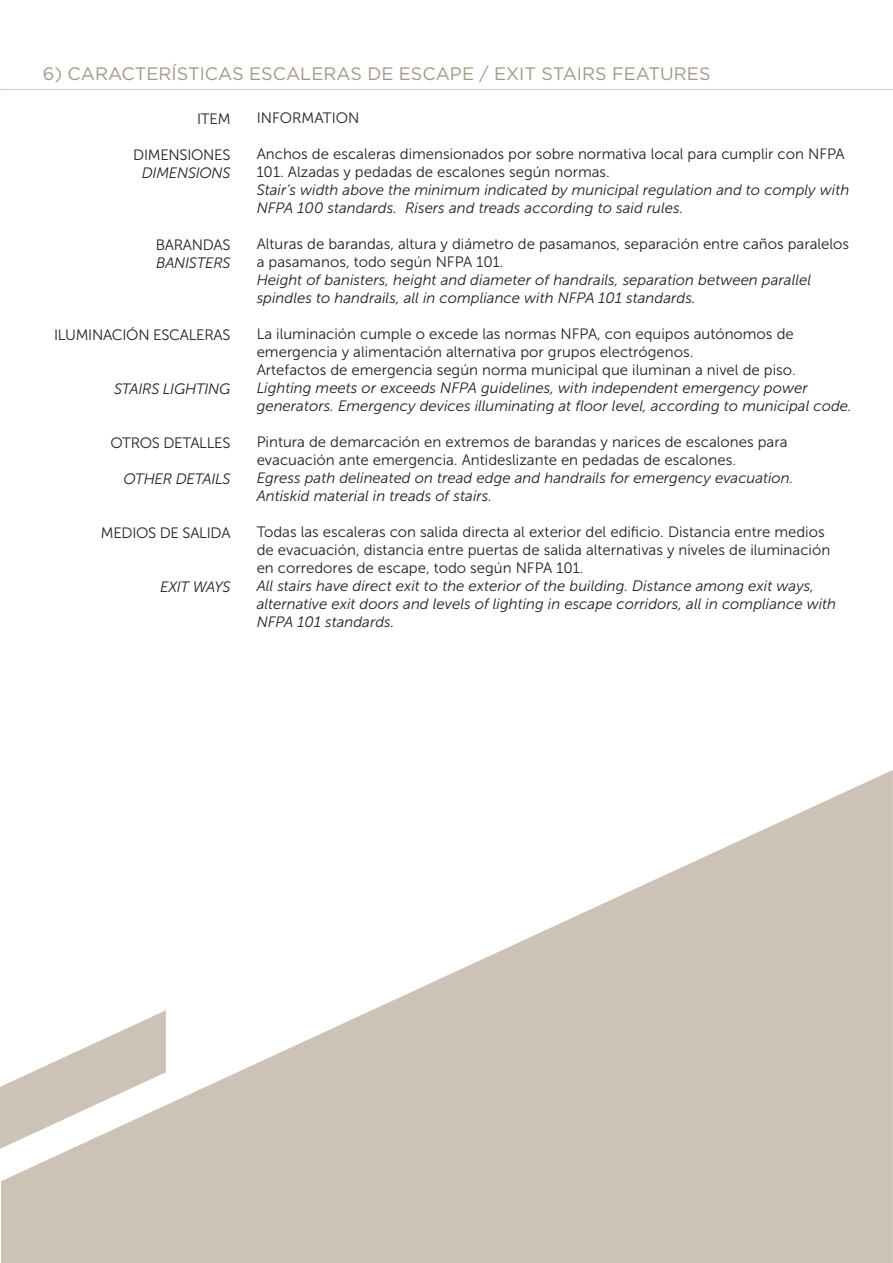
<style>
.page{position:relative;width:893px;height:1263px;background:#fff}
.page>*{position:absolute;margin:0;border:0;box-sizing:border-box;transform-origin:0 0}
.t1{font:18px "Gotham";color:#a2988a}
.t2{font:15px/18px "Museo Sans 300";color:#231f20}
.t3{font:italic 15px/18px "Museo Sans 300";color:#231f20}
.t4{font:15px "Museo Sans 300";letter-spacing:-.02em;color:#231f20}
.t5{font:italic 15px "Museo Sans 300";letter-spacing:-.02em;color:#231f20}
</style>
<div class="page">
<svg style="left:1px;top:770px;width:892px;height:493px;fill:#ccc2b6"></svg>
<p class="t1" style="left:43px;top:63px;width:669px">6) CARACTERÍSTICAS ESCALERAS DE ESCAPE / EXIT STAIRS FEATURES</p>
<p class="t2" style="left:197px;top:109px;width:35px">ITEM</p>
<p class="t4" style="left:133px;top:146px;width:99px">DIMENSIONES</p>
<p class="t5" style="left:142px;top:164px;width:90px">DIMENSIONS</p>
<p class="t2" style="left:257px;top:109px;width:104px">INFORMATION</p>
<p class="t2" style="left:257px;top:145px;width:590px">Anchos de escaleras dimensionados por sobre normativa local para cumplir con NFPA<br>101. Alzadas y pedadas de escalones según normas.</p>
<p class="t3" style="left:257px;top:181px;width:594px">Stair’s width above the minimum indicated by municipal regulation and to comply with<br>NFPA 100 standards. Risers and treads according to said rules.</p>
<p class="t2" style="left:257px;top:235px;width:594px">Alturas de barandas, altura y diámetro de pasamanos, separación entre caños paralelos a pasamanos, todo según NFPA 101.</p>
<p class="t3" style="left:257px;top:271px;width:556px">Height of banisters, height and diameter of handrails, separation between parallel spindles to handrails, all in compliance with NFPA 101 standards.</p>
<p class="t2" style="left:257px;top:325px;width:541px">La iluminación cumple o excede las normas NFPA, con equipos autónomos de emergencia y alimentación alternativa por grupos electrógenos.<br>Artefactos de emergencia según norma municipal que iluminan a nivel de piso.</p>
<p class="t3" style="left:257px;top:379px;width:597px">Lighting meets or exceeds NFPA guidelines, with independent emergency power generators. Emergency devices illuminating at floor level, according to municipal code.</p>
<p class="t2" style="left:257px;top:433px;width:532px">Pintura de demarcación en extremos de barandas y narices de escalones para evacuación ante emergencia. Antideslizante en pedadas de escalones.</p>
<p class="t3" style="left:257px;top:469px;width:538px">Egress path delineated on tread edge and handrails for emergency evacuation.<br>Antiskid material in treads of stairs.</p>
<p class="t2" style="left:257px;top:523px;width:575px">Todas las escaleras con salida directa al exterior del edificio. Distancia entre medios de evacuación, distancia entre puertas de salida alternativas y niveles de iluminación en corredores de escape, todo según NFPA 101.</p>
<p class="t3" style="left:257px;top:577px;width:581px">All stairs have direct exit to the exterior of the building. Distance among exit ways, alternative exit doors and levels of lighting in escape corridors, all in compliance with<br>NFPA 101 standards.</p>
<p class="t4" style="left:156px;top:236px;width:76px">BARANDAS</p>
<p class="t5" style="left:156px;top:254px;width:76px">BANISTERS</p>
<p class="t4" style="left:54px;top:326px;width:178px">ILUMINACIÓN ESCALERAS</p>
<p class="t5" style="left:114px;top:380px;width:118px">STAIRS LIGHTING</p>
<p class="t4" style="left:110px;top:434px;width:122px">OTROS DETALLES</p>
<p class="t5" style="left:124px;top:470px;width:108px">OTHER DETAILS</p>
<p class="t4" style="left:101px;top:524px;width:131px">MEDIOS DE SALIDA</p>
<p class="t5" style="left:160px;top:578px;width:72px">EXIT WAYS</p>
</div>
